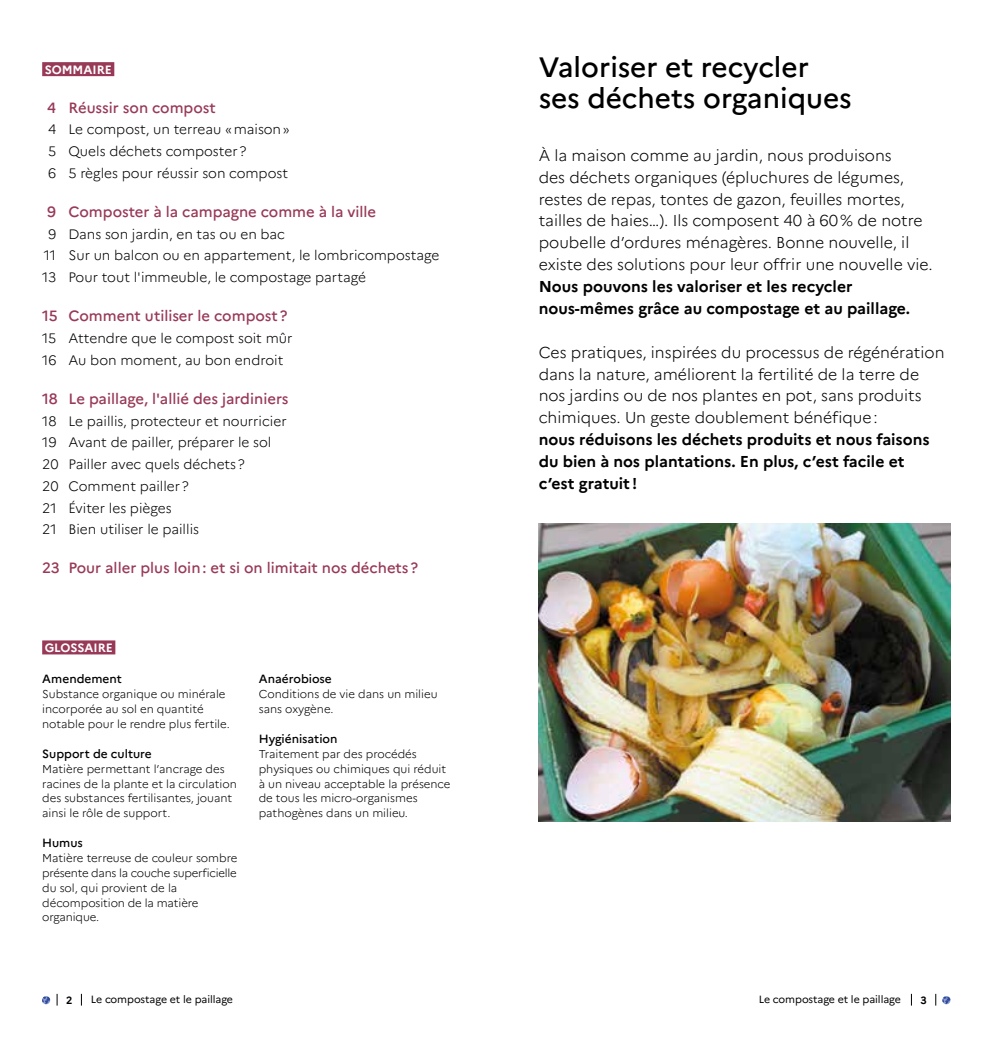
<style>
.page{position:relative;width:993px;height:1042px;background:#fff}
.page>*{position:absolute;margin:0;border:0;box-sizing:border-box;transform-origin:0 0}
.t1{font:500 28px/31.5px "Marianne";color:#000}
.t2{font:300 15.75px/21.9px "Marianne";color:#000}
.t3{font:700 15.75px/21.9px "Marianne";color:#000}
.t4{font:500 14.88px "Marianne";color:#983957}
.t5{font:300 13.65px/21.7px "Marianne";color:#000}
.t6{font:700 12.08px "Marianne";color:#fff}
.t7{font:500 11.9px "Marianne";color:#000}
.t8{font:300 11.38px/14.9px "Marianne";color:#000}
.t9{font:10.5px "Marianne";letter-spacing:-.005em;color:#000}
.t10{font:700 10.5px "Marianne";color:#000}
</style>
<div class="page">
<svg style="left:42px;top:996px;width:8px;height:8px"></svg>
<svg style="left:942px;top:996px;width:8px;height:8px"></svg>
<div style="left:42px;top:640px;width:73px;height:14px;background:#983957"></div>
<img style="left:538px;top:523px;width:412px;height:299px">
<div style="left:42px;top:62px;width:72px;height:14px;background:#983957"></div>
<p class="t6" style="left:45px;top:62px;width:69px">SOMMAIRE</p>
<h3 class="t4" style="left:47px;top:98px;width:170px">4 Réussir son compost</h3>
<p class="t5" style="left:48px;top:119px;width:243px">4 Le compost, un terreau «maison»<br>5 Quels déchets composter?<br>6 5 règles pour réussir son compost</p>
<h3 class="t4" style="left:47px;top:203px;width:330px">9 Composter à la campagne comme à la ville</h3>
<p class="t5" style="left:42px;top:223px;width:398px;text-indent:6px">9 Dans son jardin, en tas ou en bac<br>11 Sur un balcon ou en appartement, le lombricompostage<br>13 Pour tout l'immeuble, le compostage partagé</p>
<h3 class="t4" style="left:42px;top:307px;width:246px">15 Comment utiliser le compost?</h3>
<p class="t5" style="left:42px;top:327px;width:252px">15 Attendre que le compost soit mûr<br>16 Au bon moment, au bon endroit</p>
<h3 class="t4" style="left:42px;top:389px;width:248px">18 Le paillage, l'allié des jardiniers</h3>
<p class="t5" style="left:42px;top:410px;width:246px">18 Le paillis, protecteur et nourricier<br>19 Avant de pailler, préparer le sol<br>20 Pailler avec quels déchets?<br>20 Comment pailler?<br>21 Éviter les pièges<br>21 Bien utiliser le paillis</p>
<h3 class="t4" style="left:42px;top:559px;width:377px">23 Pour aller plus loin: et si on limitait nos déchets?</h3>
<p class="t6" style="left:45px;top:640px;width:70px">GLOSSAIRE</p>
<p class="t7" style="left:42px;top:672px;width:81px">Amendement</p>
<p class="t8" style="left:42px;top:687px;width:189px">Substance organique ou minérale incorporée au sol en quantité notable pour le rendre plus fertile.</p>
<p class="t7" style="left:42px;top:746px;width:111px">Support de culture</p>
<p class="t8" style="left:42px;top:761px;width:196px">Matière permettant l’ancrage des racines de la plante et la circulation des substances fertilisantes, jouant ainsi le rôle de support.</p>
<p class="t7" style="left:42px;top:835px;width:42px">Humus</p>
<p class="t8" style="left:42px;top:850px;width:197px">Matière terreuse de couleur sombre présente dans la couche superficielle du sol, qui provient de la décomposition de la matière organique.</p>
<p class="t7" style="left:259px;top:672px;width:74px">Anaérobiose</p>
<p class="t8" style="left:259px;top:687px;width:180px">Conditions de vie dans un milieu sans oxygène.</p>
<p class="t7" style="left:259px;top:731px;width:80px">Hygiénisation</p>
<p class="t8" style="left:259px;top:746px;width:193px">Traitement par des procédés physiques ou chimiques qui réduit à un niveau acceptable la présence de tous les micro-organismes pathogènes dans un milieu.</p>
<h1 class="t1" style="left:538px;top:51px;width:314px">Valoriser et recycler ses déchets organiques</h1>
<p class="t2" style="left:538px;top:144px;width:395px">À la maison comme au jardin, nous produisons<br>des déchets organiques (épluchures de légumes, restes de repas, tontes de gazon, feuilles mortes, tailles de haies…). Ils composent 40 à 60% de notre poubelle d’ordures ménagères. Bonne nouvelle, il existe des solutions pour leur offrir une nouvelle vie.</p>
<h2 class="t3" style="left:538px;top:275px;width:373px">Nous pouvons les valoriser et les recycler nous-mêmes grâce au compostage et au paillage.</h2>
<h2 class="t2" style="left:538px;top:341px;width:407px">Ces pratiques, inspirées du processus de régénération dans la nature, améliorent la fertilité de la terre de nos jardins ou de nos plantes en pot, sans produits chimiques. Un geste doublement bénéfique:</h2>
<h2 class="t3" style="left:538px;top:429px;width:392px">nous réduisons les déchets produits et nous faisons du bien à nos plantations. En plus, c’est facile et c’est gratuit !</h2>
<p class="t10" style="left:66px;top:993px;width:8px">2</p>
<p class="t9" style="left:91px;top:993px;width:144px">Le compostage et le paillage</p>
<p class="t9" style="left:758px;top:993px;width:144px">Le compostage et le paillage</p>
<p class="t10" style="left:920px;top:993px;width:8px">3</p>
</div>
